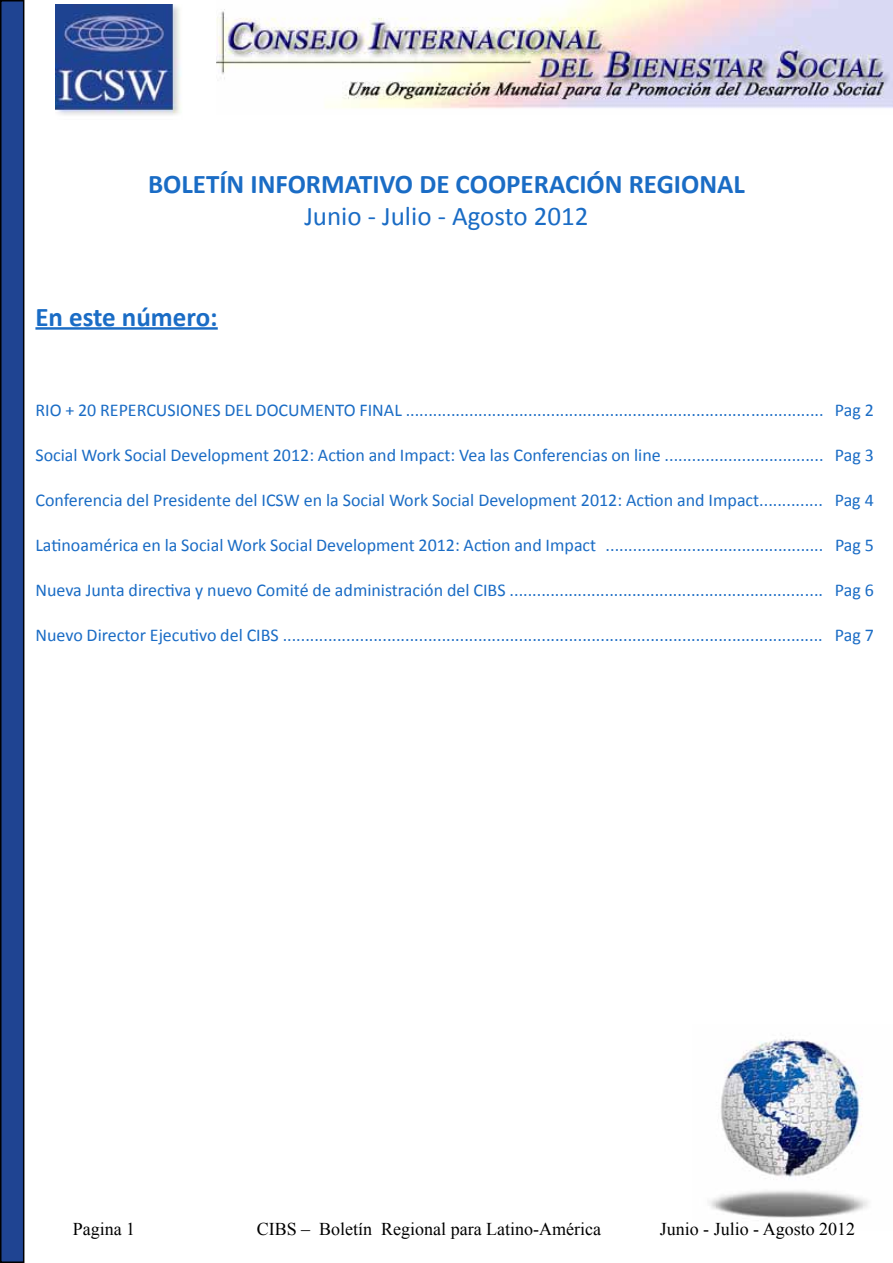
<style>
.page{position:relative;width:893px;height:1263px;background:#fff}
.page>*{position:absolute;margin:0;border:0;box-sizing:border-box;transform-origin:0 0}
.t1{font:700 27px "Calibri";color:#1a6cc5}
.t2{font:27px "Calibri";color:#1a6cc5}
.t3{font:18px "Calibri";color:#1a6cc5}
.t4{font:18px "Times New Roman";color:#000}
</style>
<div class="page">
<img style="left:217px;top:0;width:676px;height:109px">
<img style="left:55px;top:4px;width:126px;height:111px">
<div style="left:1px;top:1px;width:23px;height:1261px;background:#1f4492"></div>
<div style="left:0;top:0;width:24px;height:1263px;border:2px solid #000"></div>
<img style="left:709px;top:1037px;width:159px;height:181px">
<hr style="left:35px;top:327px;width:183px;height:3px;background:#1a6cc5">
<p class="t1" style="left:148px;top:167px;width:598px">BOLETÍN INFORMATIVO DE COOPERACIÓN REGIONAL</p>
<p class="t2" style="left:304px;top:199px;width:286px">Junio - Julio - Agosto 2012</p>
<p class="t1" style="left:35px;top:300px;width:184px">En este número:</p>
<p class="t3" style="left:35px;top:399px;width:840px">RIO + 20 REPERCUSIONES DEL DOCUMENTO FINAL ............................................................................................ Pag 2</p>
<p class="t3" style="left:35px;top:444px;width:840px">Social Work Social Development 2012: Action and Impact: Vea las Conferencias on line ................................... Pag 3</p>
<p class="t3" style="left:35px;top:489px;width:840px">Conferencia del Presidente del ICSW en la Social Work Social Development 2012: Action and Impact.............. Pag 4</p>
<p class="t3" style="left:35px;top:534px;width:840px">Latinoamérica en la Social Work Social Development 2012: Action and Impact ................................................ Pag 5</p>
<p class="t3" style="left:35px;top:579px;width:840px">Nueva Junta directiva y nuevo Comité de administración del CIBS ..................................................................... Pag 6</p>
<p class="t3" style="left:35px;top:624px;width:840px">Nuevo Director Ejecutivo del CIBS ....................................................................................................................... Pag 7</p>
<p class="t4" style="left:73px;top:1217px;width:64px">Pagina 1</p>
<p class="t4" style="left:257px;top:1217px;width:346px">CIBS – Boletín Regional para Latino-América</p>
<p class="t4" style="left:660px;top:1217px;width:197px">Junio - Julio - Agosto 2012</p>
</div>
